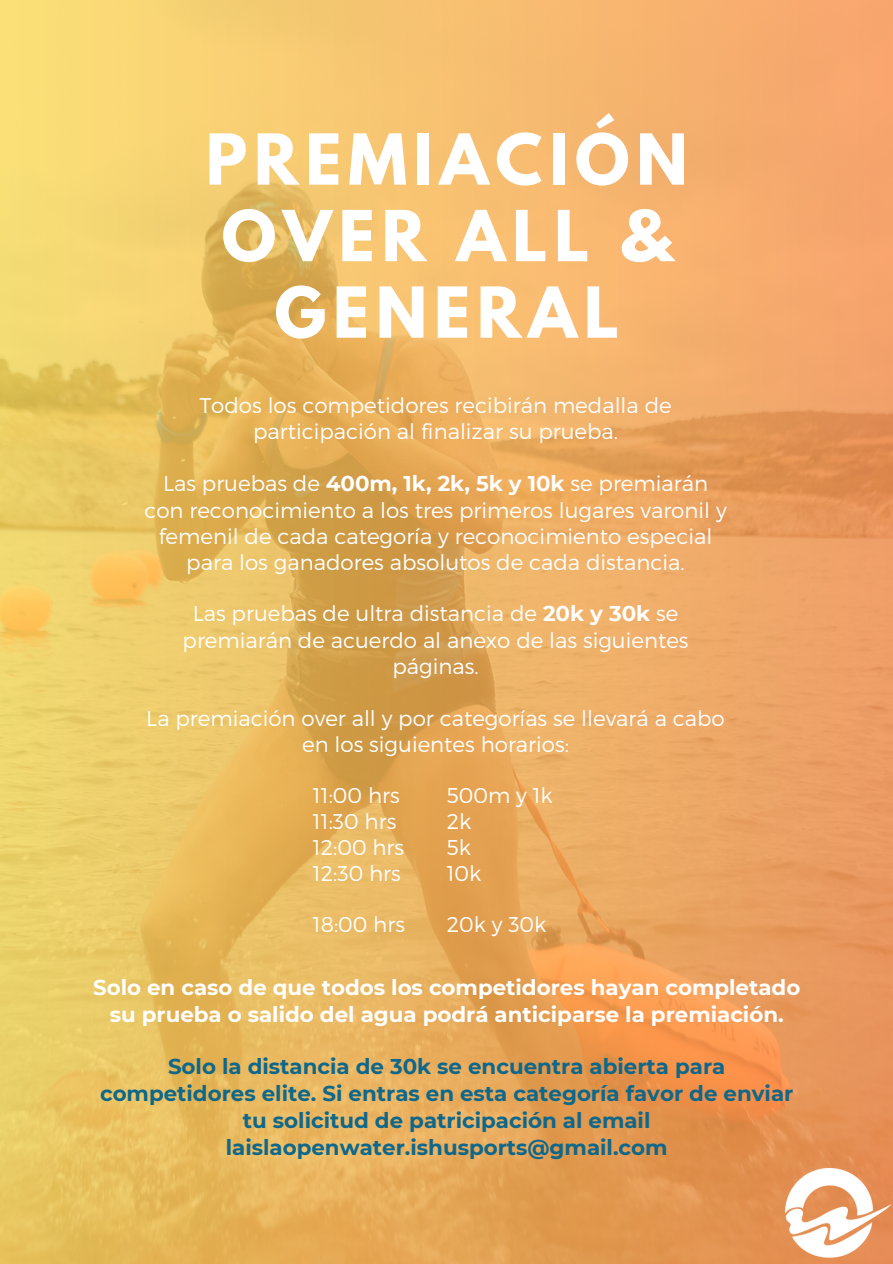
<style>
.page{position:relative;width:893px;height:1264px;background:#fff}
.page>*{position:absolute;margin:0;border:0;box-sizing:border-box;transform-origin:0 0}
.t1{font:700 62.25px/76.5px "League Spartan";letter-spacing:.11em;color:#fff;text-align:center}
.t2{font:300 21.3px/26.2px "Montserrat";color:#fff;text-align:center}
.t3{font:700 21.3px/27px "Montserrat";color:#0f678a;text-align:center}
.t4{font:700 21.3px/27px "Montserrat";color:#fff;text-align:center}
.s1{font-weight:700}
</style>
<div class="page">
<img style="left:0;top:0;width:892px;height:1263px">
<img style="left:785px;top:1168px;width:107px;height:95px">
<h1 class="t1" style="left:206px;top:129px;width:483px">PREMIACIÓN<br>OVER ALL &amp;<br>GENERAL</h1>
<p class="t2" style="left:199px;top:391px;width:474px;line-height:25.8px">Todos los competidores recibirán medalla de participación al finalizar su prueba.</p>
<p class="t2" style="left:144px;top:469px;width:583px">Las pruebas de <span class="s1">400m, 1k, 2k, 5k y 10k</span> se premiarán con reconocimiento a los tres primeros lugares varonil y femenil de cada categoría y reconocimiento especial para los ganadores absolutos de cada distancia.</p>
<p class="t2" style="left:182px;top:599px;width:507px">Las pruebas de ultra distancia de <span class="s1">20k y 30k</span> se premiarán de acuerdo al anexo de las siguientes páginas.</p>
<p class="t2" style="left:146px;top:704px;width:580px;line-height:25.8px">La premiación over all y por categorías se llevará a cabo en los siguientes horarios:</p>
<p class="t2" style="left:313px;top:781px;width:88px">11:00 hrs</p>
<p class="t2" style="left:313px;top:807px;width:85px">11:30 hrs</p>
<p class="t2" style="left:313px;top:832px;width:93px">12:00 hrs</p>
<p class="t2" style="left:313px;top:858px;width:89px">12:30 hrs</p>
<p class="t2" style="left:313px;top:910px;width:94px">18:00 hrs</p>
<p class="t2" style="left:446px;top:781px;width:108px">500m y 1k</p>
<p class="t2" style="left:446px;top:807px;width:26px">2k</p>
<p class="t2" style="left:446px;top:832px;width:26px">5k</p>
<p class="t2" style="left:446px;top:858px;width:36px">10k</p>
<p class="t2" style="left:446px;top:910px;width:101px">20k y 30k</p>
<h2 class="t4" style="left:93px;top:973px;width:708px">Solo en caso de que todos los competidores hayan completado su prueba o salido del agua podrá anticiparse la premiación.</h2>
<h2 class="t3" style="left:100px;top:1053px;width:694px">Solo la distancia de 30k se encuentra abierta para competidores elite. Si entras en esta categoría favor de enviar tu solicitud de patricipación al email laislaopenwater.ishusports@gmail.com</h2>
</div>
